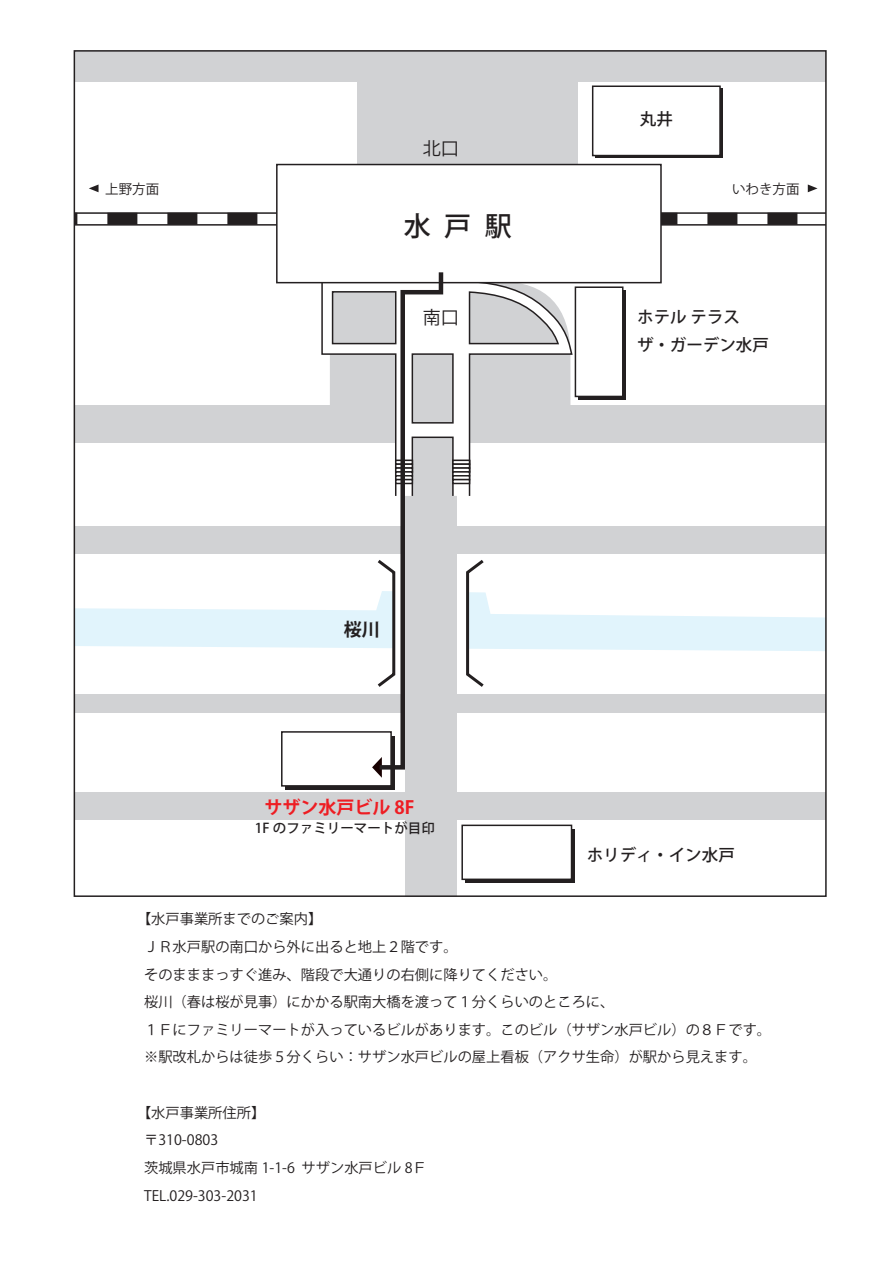
<style>
.page{position:relative;width:893px;height:1263px;background:#fff}
.page>*{position:absolute;margin:0;border:0;box-sizing:border-box;transform-origin:0 0}
.t1{font:500 27px "Koz Go Pro";color:#231f20}
.t2{font:700 18px "Koz Go Pro";color:#ee1d23}
.t3{font:18px "Koz Go Pro";color:#231f20}
.t4{font:700 18px "Koz Go Pro";color:#231f20}
.t5{font:500 16.5px/28.2px "Koz Go Pro";color:#231f20}
.t6{font:14.25px/27.6px "Koz Go Pro";color:#231f20}
.t7{font:500 13.5px "Koz Go Pro";color:#231f20}
.t8{font:13.5px "Koz Go Pro";color:#231f20}
</style>
<div class="page">
<svg style="left:77px;top:214px;width:721px;height:10px"></svg>
<hr style="left:74px;top:212px;width:752px;height:2px;background:#231f20">
<hr style="left:74px;top:224px;width:752px;height:2px;background:#231f20">
<svg style="left:77px;top:608px;width:747px;height:43px;fill:#e1f4fc"></svg>
<div style="left:466px;top:829px;width:109px;height:54px;background:#231f20"></div>
<div style="left:595px;top:89px;width:128px;height:69px;background:#231f20"></div>
<div style="left:74px;top:406px;width:752px;height:37px;background:#d1d2d4"></div>
<div style="left:74px;top:51px;width:752px;height:31px;background:#d1d2d4"></div>
<div style="left:579px;top:290px;width:47px;height:110px;background:#231f20"></div>
<div style="left:575px;top:286px;width:48px;height:111px;background:#fff;border:2px solid #231f20"></div>
<div style="left:357px;top:64px;width:221px;height:103px;background:#d1d2d4"></div>
<div style="left:592px;top:86px;width:129px;height:70px;background:#fff;border:2px solid #231f20"></div>
<div style="left:74px;top:526px;width:752px;height:28px;background:#d1d2d4"></div>
<div style="left:74px;top:694px;width:752px;height:18px;background:#d1d2d4"></div>
<div style="left:74px;top:792px;width:752px;height:28px;background:#d1d2d4"></div>
<div style="left:405px;top:380px;width:52px;height:516px;background:#d1d2d4"></div>
<div style="left:461px;top:824px;width:111px;height:56px;background:#fff;border:2px solid #231f20"></div>
<div style="left:285px;top:736px;width:110px;height:54px;background:#231f20"></div>
<div style="left:281px;top:731px;width:111px;height:56px;background:#fff;border:2px solid #231f20"></div>
<svg style="left:89px;top:184px;width:10px;height:8px"></svg>
<svg style="left:808px;top:184px;width:9px;height:8px"></svg>
<svg style="left:321px;top:283px;width:252px;height:123px"></svg>
<div style="left:276px;top:164px;width:386px;height:119px;background:#fff;border:2px solid #231f20"></div>
<svg style="left:330px;top:272px;width:240px;height:506px"></svg>
<p class="t3" style="left:423px;top:137px;width:37px">北口</p>
<p class="t5" style="left:640px;top:105px;width:34px">丸井</p>
<p class="t8" style="left:105px;top:180px;width:55px">上野方面</p>
<p class="t8" style="left:732px;top:180px;width:69px">いわき方面</p>
<h1 class="t1" style="left:404px;top:209px;width:109px">水戸駅</h1>
<p class="t3" style="left:423px;top:305px;width:37px">南口</p>
<p class="t4" style="left:344px;top:618px;width:37px">桜川</p>
<p class="t2" style="left:264px;top:796px;width:151px">サザン水戸ビル 8F</p>
<p class="t7" style="left:255px;top:819px;width:182px">1F のファミリーマートが目印</p>
<p class="t5" style="left:637px;top:304px;width:133px">ホテル テラス<br>ザ ・ガーデン水戸</p>
<p class="t5" style="left:587px;top:842px;width:150px">ホリディ ・イン水戸</p>
<p class="t6" style="left:144px;top:906px;width:629px;text-indent:-7px">【水戸事業所までのご案内】<br>ＪＲ水戸駅の南口から外に出ると地上２階です。<br>そのまままっすぐ進み、階段で大通りの右側に降りてください。<br>桜川（春は桜が見事）にかかる駅南大橋を渡って１分くらいのところに、<br>１Ｆにファミリーマートが入っているビルがあります。このビル（サザン水戸ビル）の８Ｆです。※駅改札からは徒歩５分くらい：サザン水戸ビルの屋上看板（アクサ生命）が駅から見えます。</p>
<p class="t6" style="left:144px;top:1099px;width:284px;text-indent:-7px">【水戸事業所住所】<br>〒310-0803<br>茨城県水戸市城南 1-1-6 サザン水戸ビル 8Ｆ<br>TEL.029-303-2031</p>
</div>
